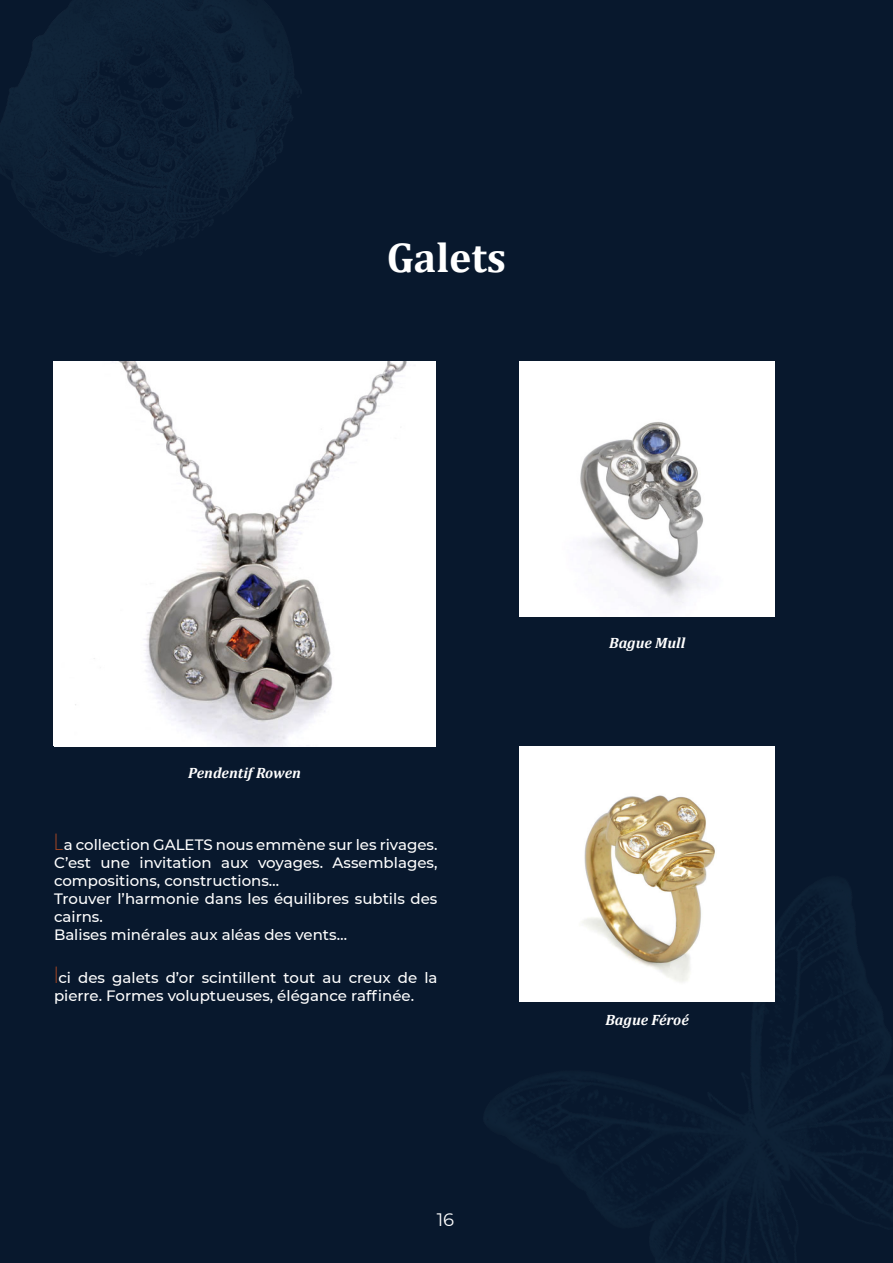
<style>
.page{position:relative;width:893px;height:1263px;background:#08182d}
.page>*{position:absolute;margin:0;border:0;box-sizing:border-box;transform-origin:0 0}
.t1{font:700 42px "Cambria";color:#fff}
.t2{font:18px "Montserrat";color:#fff}
.t3{font:500 15px/18px "Montserrat";color:#fff}
.t4{font:italic 700 15px "Cambria";color:#fff}
.s1{font-family:"Caviar Dreams";font-weight:400;font-size:21px;color:#a64723}
</style>
<div class="page">
<img style="left:54px;top:361px;width:382px;height:385px">
<img style="left:520px;top:746px;width:255px;height:255px">
<img style="left:520px;top:361px;width:255px;height:256px">
<svg style="left:0;top:0;width:294px;height:252px"></svg>
<p class="t1" style="left:387px;top:228px;width:121px">Galets</p>
<p class="t4" style="left:188px;top:762px;width:114px">Pendentif Rowen</p>
<p class="t3" style="left:54px;top:835px;width:385px;text-align:justify"><span class="s1">L</span>a collection GALETS nous emmène sur les rivages.<br>C’est une invitation aux voyages. Assemblages, compositions, constructions…</p>
<p class="t3" style="left:54px;top:889px;width:385px">Trouver l’harmonie dans les équilibres subtils des cairns.</p>
<p class="t3" style="left:54px;top:925px;width:295px">Balises minérales aux aléas des vents…</p>
<p class="t3" style="left:54px;top:968px;width:385px"><span class="s1">I</span>ci des galets d’or scintillent tout au creux de la pierre. Formes voluptueuses, élégance raffinée.</p>
<p class="t2" style="left:437px;top:1207px;width:19px">16</p>
<p class="t4" style="left:609px;top:633px;width:77px">Bague Mull</p>
<p class="t4" style="left:606px;top:1009px;width:85px">Bague Féroé</p>
</div>
